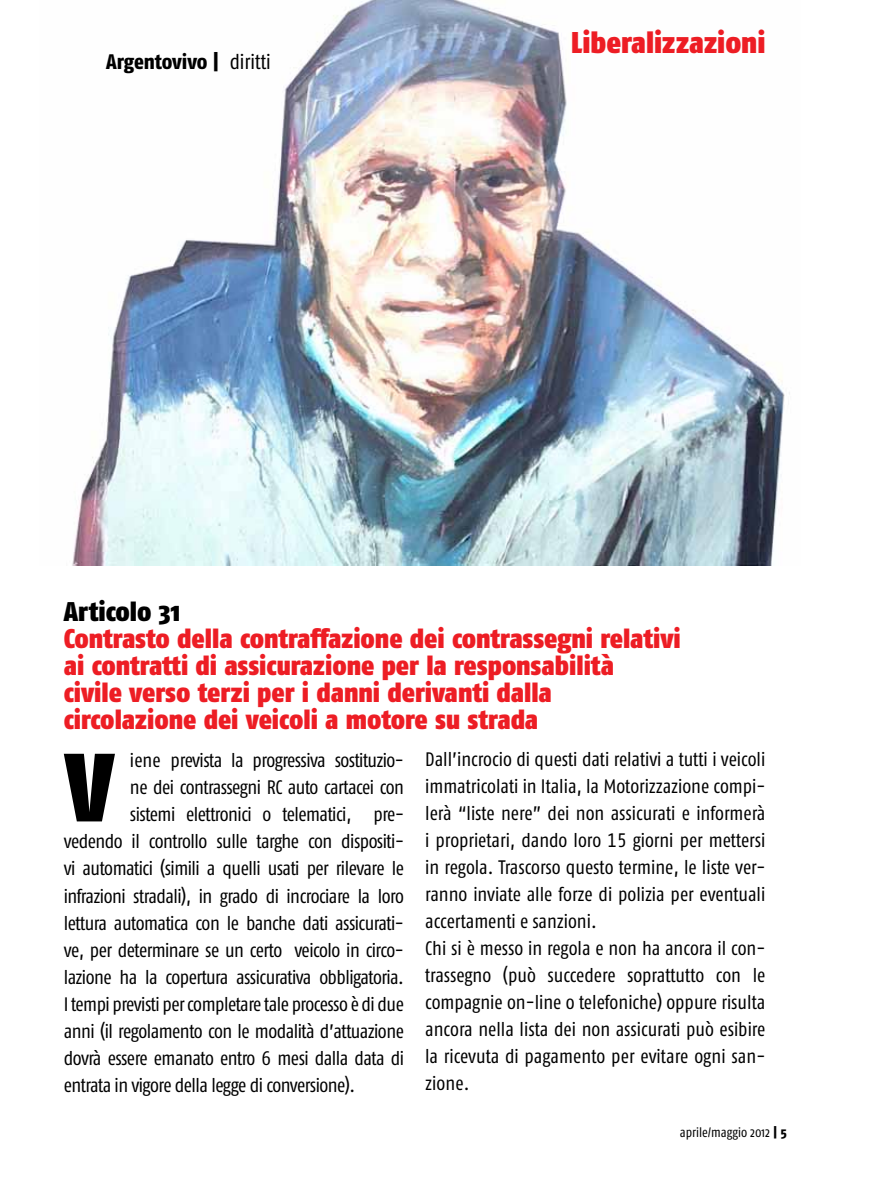
<style>
.page{position:relative;width:893px;height:1191px;background:#fff}
.page>*{position:absolute;margin:0;border:0;box-sizing:border-box;transform-origin:0 0}
.t1{font:96.6px "Fago Co Black Tf";color:#000}
.t2{font:900 30px "Fago Co";color:#ed1d24}
.t3{font:900 27px/27px "Fago Co";letter-spacing:-.005em;color:#ed1d24}
.t4{font:900 27px "Fago Co";color:#000}
.t5{font:21px "Fago Co Exb";letter-spacing:-.005em;color:#000}
.t6{font:19.5px "Fago Co Regular Tf";letter-spacing:-.025em;color:#000}
.t7{font:19.5px/27px "Fago Co Regular Tf";color:#000}
.t8{font:13.5px "Fago Co";color:#000}
.s1{font-family:"Fago Co"}
.s2{font-family:"Fago Co Exb"}
</style>
<div class="page">
<img style="left:72px;top:0;width:718px;height:565px">
<p class="t5" style="left:106px;top:49px;width:166px">Argentovivo | <span class="s1">diritti</span></p>
<h2 class="t2" style="left:571px;top:25px;width:196px">Liberalizzazioni</h2>
<h3 class="t4" style="left:64px;top:595px;width:118px">Articolo 31</h3>
<h3 class="t3" style="left:64px;top:624px;width:618px">Contrasto della contraffazione dei contrassegni relativi ai contratti di assicurazione per la responsabilità<br>civile verso terzi per i danni derivanti dalla circolazione dei veicoli a motore su strada</h3>
<h1 class="t1" style="left:65px;top:729px;width:50px">V</h1>
<p class="t6" style="left:130px;top:749px;width:275px">iene prevista la progressiva sostituzio-</p>
<p class="t7" style="left:425px;top:745px;width:342px">Dall’incrocio di questi dati relativi a tutti i veicoli immatricolati in Italia, la Motorizzazione compi&shy;lerà “liste nere” dei non assicurati e informerà i proprietari, dando loro 15 giorni per mettersi in regola. Trascorso questo termine, le liste ver&shy;ranno inviate alle forze di polizia per eventuali accertamenti e sanzioni.<br>Chi si è messo in regola e non ha ancora il con&shy;trassegno (può succedere soprattutto con le compagnie on-line o telefoniche) oppure risulta ancora nella lista dei non assicurati può esibire la ricevuta di pagamento per evitare ogni san&shy;zione.</p>
<p class="t6" style="left:130px;top:776px;width:275px">ne dei contrassegni RC auto cartacei con</p>
<p class="t6" style="left:130px;top:803px;width:275px">sistemi elettronici o telematici, pre-</p>
<p class="t6" style="left:64px;top:830px;width:342px">vedendo il controllo sulle targhe con dispositi-</p>
<p class="t6" style="left:64px;top:857px;width:342px">vi automatici (simili a quelli usati per rilevare le</p>
<p class="t6" style="left:64px;top:884px;width:342px">infrazioni stradali), in grado di incrociare la loro</p>
<p class="t6" style="left:64px;top:911px;width:342px">lettura automatica con le banche dati assicurati-</p>
<p class="t6" style="left:64px;top:938px;width:342px">ve, per determinare se un certo veicolo in circo-</p>
<p class="t6" style="left:64px;top:965px;width:342px">lazione ha la copertura assicurativa obbligatoria.</p>
<p class="t6" style="left:64px;top:992px;width:342px">I tempi previsti per completare tale processo è di due</p>
<p class="t6" style="left:64px;top:1019px;width:342px">anni (il regolamento con le modalità d’attuazione</p>
<p class="t6" style="left:64px;top:1046px;width:342px">dovrà essere emanato entro 6 mesi dalla data di</p>
<p class="t6" style="left:64px;top:1073px;width:293px">entrata in vigore della legge di conversione).</p>
<p class="t8" style="left:680px;top:1125px;width:108px">aprile/maggio 2012 <span class="s2">| 5</span></p>
</div>
